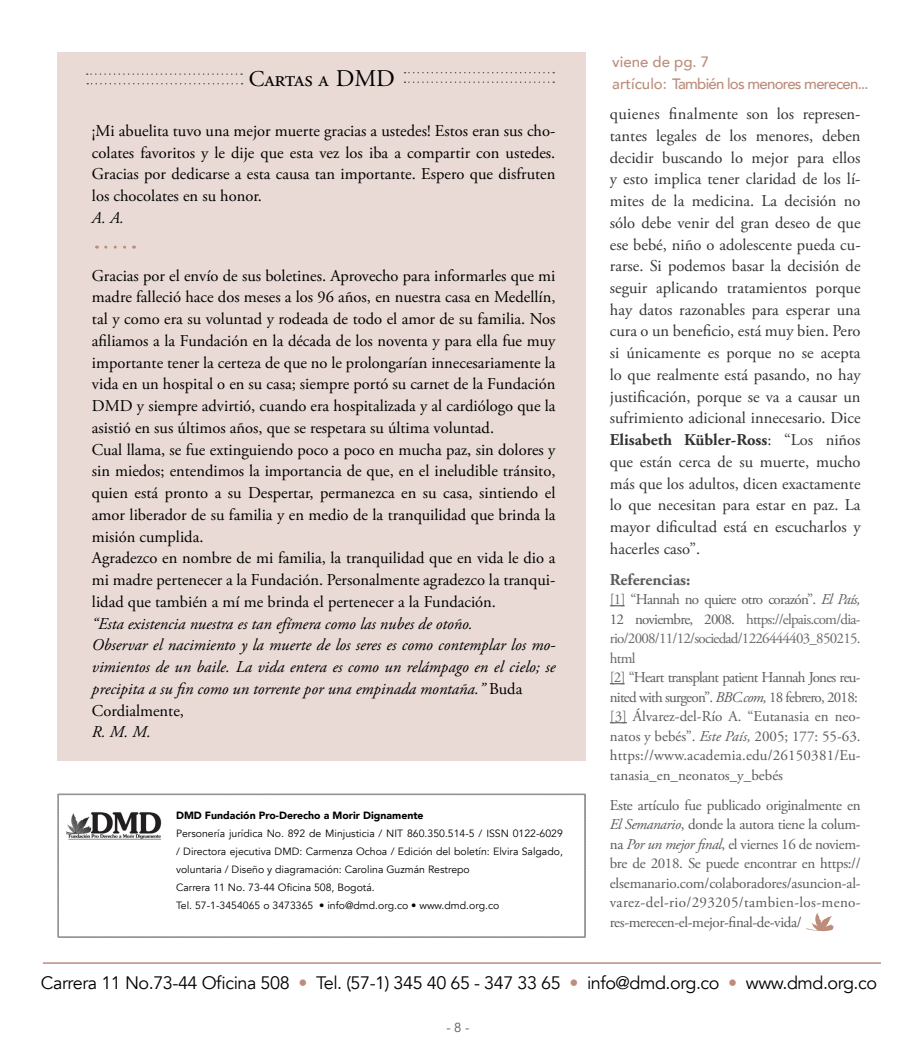
<style>
.page{position:relative;width:918px;height:1063px;background:#fff}
.page>*{position:absolute;margin:0;border:0;box-sizing:border-box;transform-origin:0 0}
.t1{font:22.5px "Adobe Garamond Pro";color:#000}
.t2{font:18px "Avenir";letter-spacing:-.025em;color:#000}
.t3{font:16.5px/21.8px "Adobe Garamond Pro";color:#000;text-align:justify}
.t4{font:16.5px/21.8px "Adobe Garamond Pro";color:#333;text-align:justify}
.t5{font:italic 16.5px/21.8px "Adobe Garamond Pro";color:#000}
.t6{font:700 16.5px "Adobe Garamond Pro";color:#5c5c5c}
.t7{font:15px/19.5px "Adobe Garamond Pro";letter-spacing:-.05em;color:#5c5c5c}
.t8{font:15px/19.5px "Adobe Garamond Pro";letter-spacing:-.025em;color:#58595b;text-align:justify}
.t9{font:500 15px "Avenir";letter-spacing:-.05em;color:#bc8d7b}
.t10{font:500 15px "Avenir";color:#bc8d7b}
.t11{font:13.05px "Avenir";color:#58595b}
.t12{font:10.5px/18px "Avenir";color:#000}
.t13{font:900 10.5px "Avenir";color:#000}
.s1{font-size:24px}
.s2{font-style:normal}
.s3{font-weight:700}
.s4{color:#696969}
.s5{font-style:italic}
.s6{color:#58595b}
.s7{color:#5c5c5c}
.s8{color:#bc8d7b}
</style>
<div class="page">
<svg style="left:610px;top:605px;width:15px;height:1px"></svg>
<svg style="left:610px;top:683px;width:15px;height:1px"></svg>
<svg style="left:610px;top:722px;width:17px;height:1px"></svg>
<div style="left:57px;top:52px;width:529px;height:709px;background:#e9dad5"></div>
<svg style="left:57px;top:793px;width:529px;height:145px"></svg>
<hr style="left:43px;top:962px;width:838px;height:2px;background:#bc8d7b">
<img style="left:67px;top:807px;width:107px;height:34px">
<svg style="left:87px;top:83px;width:156px;height:1px"></svg>
<svg style="left:87px;top:73px;width:155px;height:2px"></svg>
<svg style="left:405px;top:72px;width:149px;height:1px"></svg>
<svg style="left:405px;top:81px;width:149px;height:2px"></svg>
<svg style="left:806px;top:913px;width:27px;height:18px"></svg>
<svg style="left:106px;top:246px;width:29px;height:3px"></svg>
<p class="t10" style="left:612px;top:49px;width:98px">viene de pg. 7</p>
<h1 class="t1" style="left:249px;top:66px;width:148px">Cartas a <span class="s1">DMD</span></h1>
<p class="t9" style="left:612px;top:71px;width:258px">artículo: También los menores merecen...</p>
<p class="t3" style="left:92px;top:120px;width:465px">¡Mi abuelita tuvo una mejor muerte gracias a ustedes! Estos eran sus cho&shy;colates favoritos y le dije que esta vez los iba a compartir con ustedes.<br>Gracias por dedicarse a esta causa tan importante. Espero que disfruten los chocolates en su honor.</p>
<p class="t5" style="left:92px;top:207px;width:34px">A. A.</p>
<p class="t3" style="left:92px;top:265px;width:465px;text-align:left">Gracias por el envío de sus boletines. Aprovecho para informarles que mi madre falleció hace dos meses a los 96 años, en nuestra casa en Medellín, tal y como era su voluntad y rodeada de todo el amor de su familia. Nos afiliamos a la Fundación en la década de los noventa y para ella fue muy importante tener la certeza de que no le prolongarían innecesariamente la vida en un hospital o en su casa; siempre portó su carnet de la Fundación DMD y siempre advirtió, cuando era hospitalizada y al cardiólogo que la asistió en sus últimos años, que se respetara su última voluntad.<br>Cual llama, se fue extinguiendo poco a poco en mucha paz, sin dolores y sin miedos; entendimos la importancia de que, en el ineludible tránsito, quien está pronto a su Despertar, permanezca en su casa, sintiendo el amor liberador de su familia y en medio de la tranquilidad que brinda la misión cumplida.<br>Agradezco en nombre de mi familia, la tranquilidad que en vida le dio a mi madre pertenecer a la Fundación. Personalmente agradezco la tranqui&shy;lidad que también a mí me brinda el pertenecer a la Fundación.</p>
<p class="t5" style="left:92px;top:613px;width:465px">“Esta existencia nuestra es tan efímera como las nubes de otoño.<br>Observar el nacimiento y la muerte de los seres es como contemplar los mo&shy;vimientos de un baile. La vida entera es como un relámpago en el cielo; se precipita a su fin como un torrente por una empinada montaña.” <span class="s2">Buda Cordialmente,</span></p>
<p class="t5" style="left:92px;top:722px;width:60px">R. M. M.</p>
<p class="t13" style="left:176px;top:807px;width:249px">DMD Fundación Pro-Derecho a Morir Dignamente</p>
<p class="t12" style="left:176px;top:825px;width:388px">Personería jurídica No. 892 de Minjusticia / NIT 860.350.514-5 / ISSN 0122-6029 / Directora ejecutiva DMD: Carmenza Ochoa / Edición del boletín: Elvira Salgado, voluntaria / Diseño y diagramación: Carolina Guzmán Restrepo<br>Carrera 11 No. 73-44 Oficina 508, Bogotá.<br>Tel. 57-1-3454065 o 3473365 • info@dmd.org.co • www.dmd.org.co</p>
<p class="t4" style="left:610px;top:103px;width:252px">quienes finalmente son los represen&shy;tantes legales de los menores, deben decidir buscando lo mejor para ellos y esto implica tener claridad de los lí&shy;mites de la medicina. La decisión no sólo debe venir del gran deseo de que ese bebé, niño o adolescente pueda cu&shy;rarse. Si podemos basar la decisión de seguir aplicando tratamientos porque hay datos razonables para esperar una cura o un beneficio, está muy bien. Pero si únicamente es porque no se acepta lo que realmente está pasando, no hay justificación, porque se va a causar un sufrimiento adicional innecesario. Dice <span class="s3">Elisabeth Kübler-Ross</span>: “Los niños que están cerca de su muerte, mucho más que los adultos, dicen exactamente lo que necesitan para estar en paz. La mayor dificultad está en escucharlos y hacerles caso”.</p>
<p class="t6" style="left:610px;top:570px;width:82px">Referencias:</p>
<p class="t7" style="left:610px;top:590px;width:252px"><span class="s4">[1]</span> “Hannah no quiere otro corazón”. <span class="s5">El País, </span>12 noviembre, 2008. <span class="s4">https://elpais.com/dia&shy;rio/2008/11/12/sociedad/1226444403_850215. html<br>[2]</span> “Heart transplant patient Hannah Jones reu&shy;nited with surgeon”. <span class="s5">BBC.com,</span> 18 febrero, 2018: <span class="s4">[3]</span> Álvarez-del-Río A. “Eutanasia en neo&shy;natos y bebés”. <span class="s5">Este País,</span> 2005; 177: 55-63. <span class="s6">https://www.academia.edu/26150381/Eu&shy;tanasia_en_neonatos_y_bebés</span></p>
<p class="t8" style="left:610px;top:796px;width:252px">Este artículo fue publicado originalmente en <span class="s5">El Semanario</span>, donde la autora tiene la colum&shy;na <span class="s5">Por un mejor final</span>, el v<span class="s7">iernes 16 de noviem&shy;bre de 2018. Se puede encontrar en</span> https:// elsemanario.com/colaboradores/asuncion-al&shy;varez-del-rio/293205/tambien-los-meno&shy;res-merecen-el-mejor-final-de-vida/</p>
<p class="t2" style="left:41px;top:972px;width:838px">Carrera 11 No.73-44 Oficina 508 <span class="s8">•</span> Tel. (57-1) 345 40 65 - 347 33 65 <span class="s8">•</span> info@dmd.org.co <span class="s8">•</span> www.dmd.org.co</p>
<p class="t11" style="left:446px;top:1020px;width:25px">- 8 -</p>
</div>
